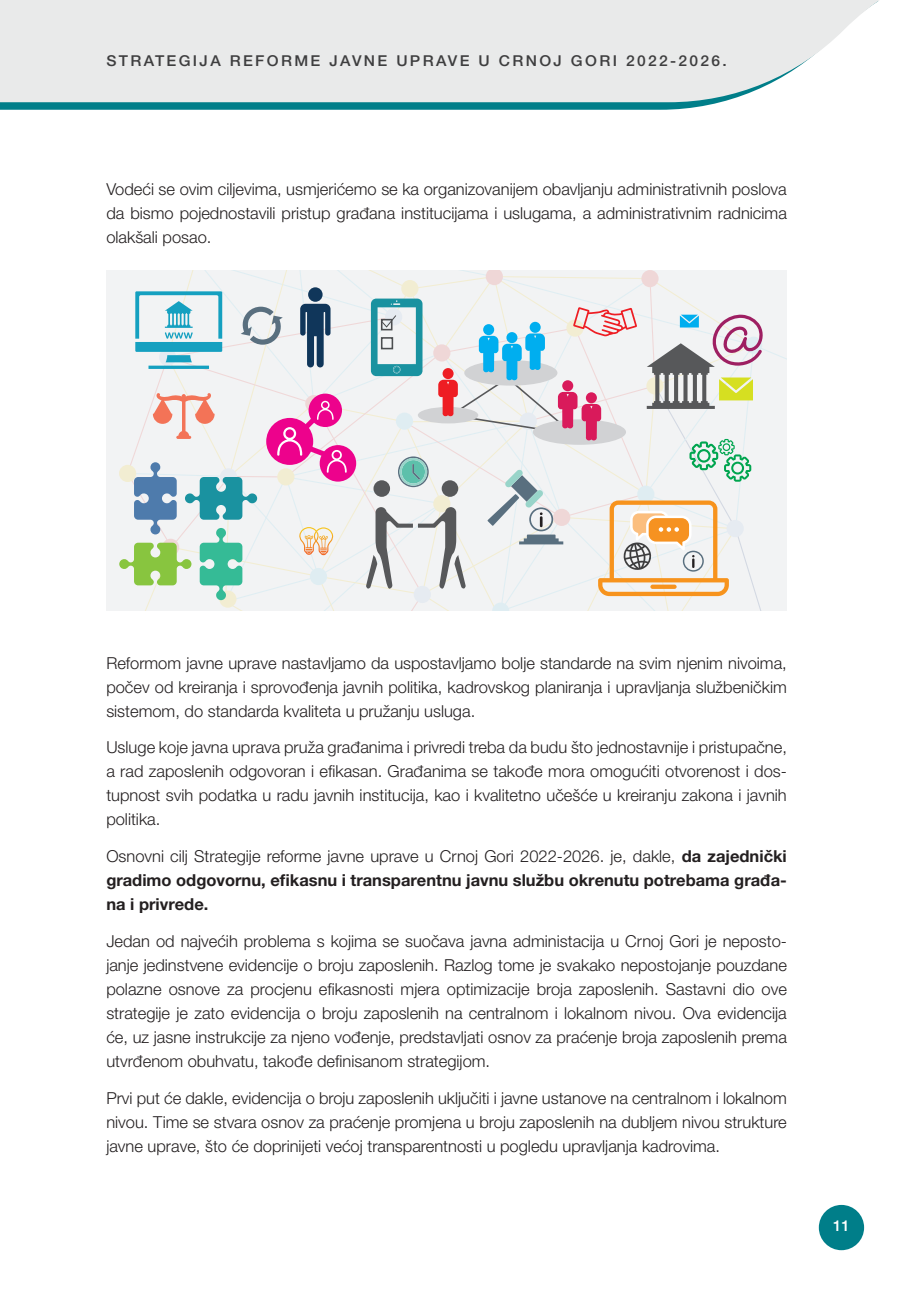
<style>
.page{position:relative;width:906px;height:1289px;background:#fff}
.page>*{position:absolute;margin:0;border:0;box-sizing:border-box;transform-origin:0 0}
.t1{font:300 16.5px/24px "Helvetica Neue LT Pro";color:#231f20;text-align:justify}
.t2{font:700 16.5px/24px "Helvetica Neue LT Pro";color:#231f20;text-align:justify}
.t3{font:500 15px "Helvetica Neue LT Pro";letter-spacing:.15em;color:#3e3e3f;scale:1.04 1}
.t4{font:500 15px "Helvetica Neue";color:#fff}
.s1{font-weight:300}
</style>
<div class="page">
<svg style="left:0;top:102px;width:721px;height:8px;background:#158892"></svg>
<div style="left:819px;top:1204px;width:45px;height:46px;background:#007e89;border-radius:50%"></div>
<svg style="left:0;top:0;width:879px;height:102px;background:#e9ebeb"></svg>
<svg style="left:119px;top:270px;width:668px;height:340px"></svg>
<p class="t3" style="left:106px;top:52px;width:598px">STRATEGIJA REFORME JAVNE UPRAVE U CRNOJ GORI 2022-2026.</p>
<p class="t1" style="left:106px;top:176px;width:682px">Vodeći se ovim ciljevima, usmjerićemo se ka organizovanijem obavljanju administrativnih poslova da bismo pojednostavili pristup građana institucijama i uslugama, a administrativnim radnicima olakšali posao.</p>
<p class="t1" style="left:106px;top:650px;width:682px">Reformom javne uprave nastavljamo da uspostavljamo bolje standarde na svim njenim nivoima, počev od kreiranja i sprovođenja javnih politika, kadrovskog planiranja i upravljanja službeničkim sistemom, do standarda kvaliteta u pružanju usluga.</p>
<p class="t1" style="left:106px;top:735px;width:682px">Usluge koje javna uprava pruža građanima i privredi treba da budu što jednostavnije i pristupačne, a rad zaposlenih odgovoran i efikasan. Građanima se takođe mora omogućiti otvorenost i dos&shy;tupnost svih podatka u radu javnih institucija, kao i kvalitetno učešće u kreiranju zakona i javnih politika.</p>
<p class="t2" style="left:106px;top:843px;width:682px"><span class="s1">Osnovni cilj Strategije reforme javne uprave u Crnoj Gori 2022-2026. je, dakle,</span> da zajednički gradimo odgovornu, efikasnu i transparentnu javnu službu okrenutu potrebama građa&shy;na i privrede.</p>
<p class="t1" style="left:106px;top:928px;width:682px">Jedan od najvećih problema s kojima se suočava javna administacija u Crnoj Gori je neposto&shy;janje jedinstvene evidencije o broju zaposlenih. Razlog tome je svakako nepostojanje pouzdane polazne osnove za procjenu efikasnosti mjera optimizacije broja zaposlenih. Sastavni dio ove strategije je zato evidencija o broju zaposlenih na centralnom i lokalnom nivou. Ova evidencija će, uz jasne instrukcije za njeno vođenje, predstavljati osnov za praćenje broja zaposlenih prema utvrđenom obuhvatu, takođe definisanom strategijom.</p>
<p class="t1" style="left:106px;top:1085px;width:682px">Prvi put će dakle, evidencija o broju zaposlenih uključiti i javne ustanove na centralnom i lokalnom nivou. Time se stvara osnov za praćenje promjena u broju zaposlenih na dubljem nivou strukture javne uprave, što će doprinijeti većoj transparentnosti u pogledu upravljanja kadrovima.</p>
<p class="t4" style="left:833px;top:1213px;width:18px">11</p>
</div>
